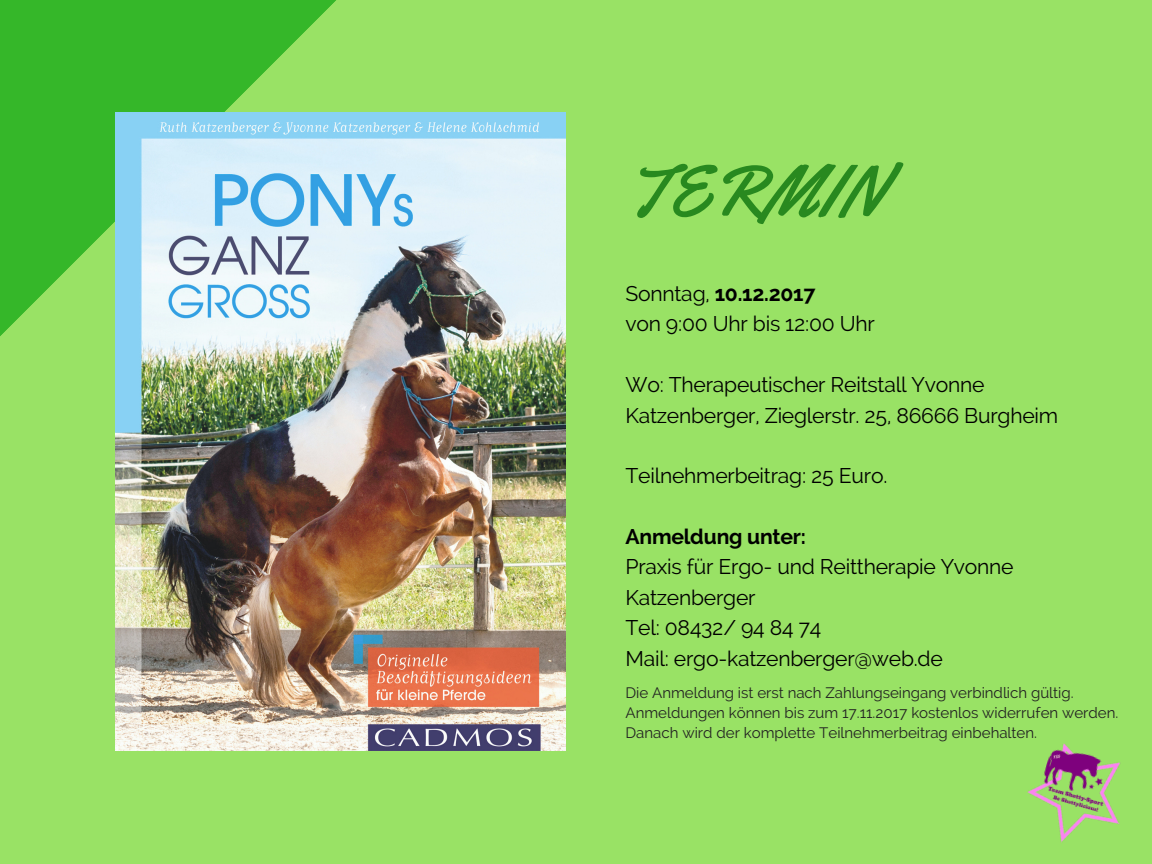
<style>
.page{position:relative;width:1152px;height:864px;background:#99e265}
.page>*{position:absolute;margin:0;border:0;box-sizing:border-box;transform-origin:0 0}
.t1{font:72.45px "Yellowtail";color:#28891f}
.t2{font:21.15px/30.3px "Raleway";letter-spacing:-.01em;color:#000}
.t3{font:700 21.15px "Raleway";letter-spacing:-.01em;color:#000}
.t4{font:15.15px/20.2px "Raleway";color:#222}
.s1{font-weight:700}
</style>
<div class="page">
<svg style="left:0;top:0;width:336px;height:337px;fill:#35b729"></svg>
<img style="left:116px;top:112px;width:450px;height:638px">
<img style="left:1027px;top:743px;width:94px;height:100px">
<h1 class="t1" style="left:625px;top:146px;width:262px">TERMIN</h1>
<p class="t2" style="left:625px;top:278px;width:251px">Sonntag, <span class="s1">10.12.2017<br></span>von 9:00 Uhr bis 12:00 Uhr</p>
<p class="t2" style="left:625px;top:370px;width:434px">Wo: Therapeutischer Reitstall Yvonne<br>Katzenberger, Zieglerstr. 25, 86666 Burgheim</p>
<p class="t2" style="left:625px;top:461px;width:263px">Teilnehmerbeitrag: 25 Euro.</p>
<p class="t3" style="left:625px;top:524px;width:182px">Anmeldung unter:</p>
<p class="t2" style="left:625px;top:552px;width:390px">Praxis für Ergo- und Reittherapie Yvonne<br>Katzenberger<br>Tel: 08432/ 94 84 74<br>Mail: ergo-katzenberger@web.de</p>
<p class="t4" style="left:625px;top:682px;width:494px">Die Anmeldung ist erst nach Zahlungseingang verbindlich gültig.<br>Anmeldungen können bis zum 17.11.2017 kostenlos widerrufen werden.<br>Danach wird der komplette Teilnehmerbeitrag einbehalten.</p>
</div>
